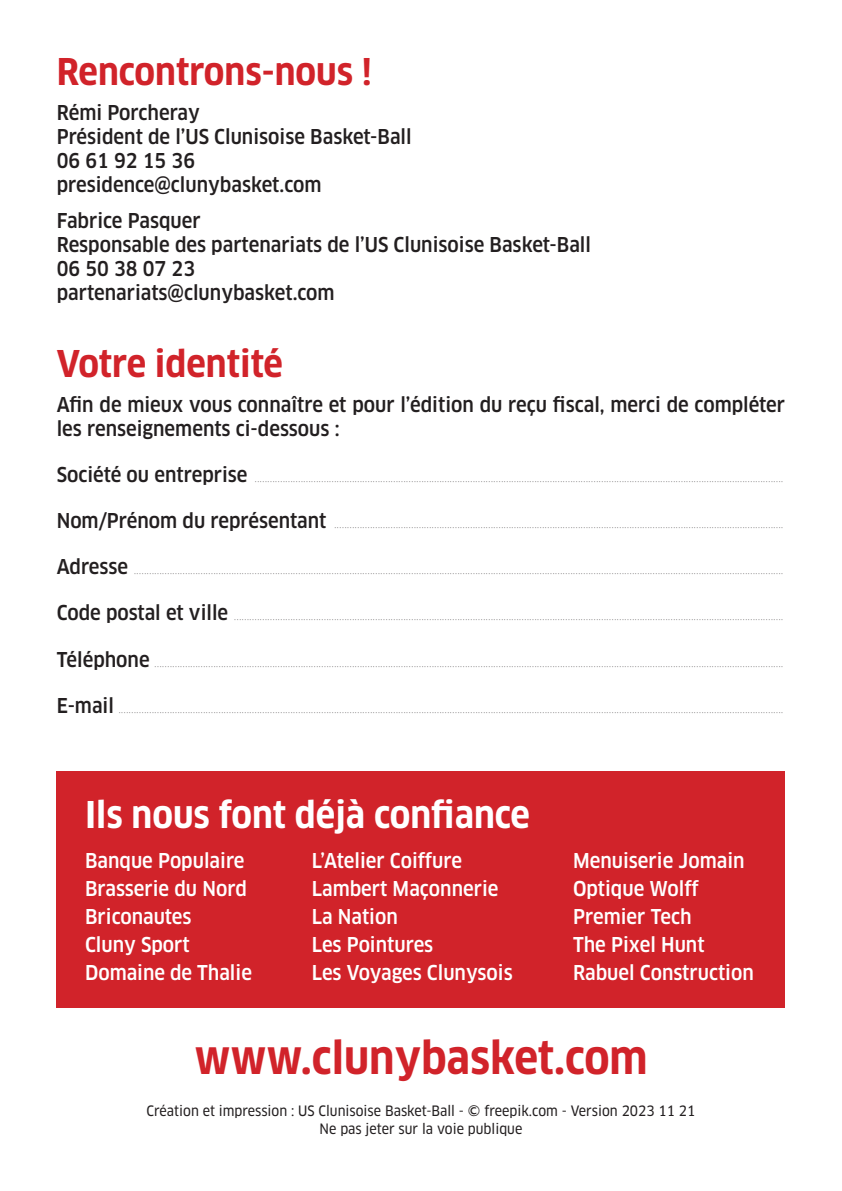
<style>
.page{position:relative;width:842px;height:1191px;background:#fff}
.page>*{position:absolute;margin:0;border:0;box-sizing:border-box;transform-origin:0 0}
.t1{font:700 condensed 44px "Clan OT";color:#d1232a}
.t2{font:700 condensed 36px "Clan OT";color:#d1232a}
.t3{font:700 condensed 36px "Clan OT";color:#fff}
.t4{font:500 condensed 20px/24px "Clan OT";color:#231f20}
.t5{font:500 condensed 20px "Clan OT";color:#fff}
.t6{font:14px "Clan OT Narrow News";color:#231f20}
.t7{font:100 condensed 12px "Clan OT";color:#231f20}
.s1{font-weight:500;font-size:20px}
</style>
<div class="page">
<div style="left:57px;top:771px;width:728px;height:237px;background:#d1232a"></div>
<p class="t2" style="left:57px;top:51px;width:317px">Rencontrons-nous !</p>
<p class="t4" style="left:57px;top:101px;width:145px">Rémi Porcheray</p>
<p class="t4" style="left:57px;top:125px;width:356px">Président de l’US Clunisoise Basket-Ball</p>
<p class="t4" style="left:57px;top:149px;width:140px">06 61 92 15 36</p>
<p class="t4" style="left:57px;top:173px;width:266px">presidence@clunybasket.com</p>
<p class="t4" style="left:57px;top:209px;width:145px">Fabrice Pasquer</p>
<p class="t4" style="left:57px;top:233px;width:536px">Responsable des partenariats de l’US Clunisoise Basket-Ball</p>
<p class="t4" style="left:57px;top:257px;width:140px">06 50 38 07 23</p>
<p class="t4" style="left:57px;top:281px;width:279px">partenariats@clunybasket.com</p>
<p class="t2" style="left:57px;top:343px;width:228px">Votre identité</p>
<p class="t4" style="left:57px;top:393px;width:730px">Afin de mieux vous connaître et pour l’édition du reçu fiscal, merci de compléter les renseignements ci-dessous :</p>
<p class="t7" style="left:57px;top:471px;width:728px"><span class="s1">Société ou entreprise</span> ..............................................................................................................................................................................................................</p>
<p class="t7" style="left:57px;top:517px;width:728px"><span class="s1">Nom/Prénom du représentant</span> ...............................................................................................................................................................................</p>
<p class="t7" style="left:57px;top:563px;width:728px"><span class="s1">Adresse</span> .............................................................................................................................................................................................................................................................</p>
<p class="t7" style="left:57px;top:609px;width:728px"><span class="s1">Code postal et ville</span> ......................................................................................................................................................................................................................</p>
<p class="t7" style="left:57px;top:655px;width:728px"><span class="s1">Téléphone</span> .....................................................................................................................................................................................................................................................</p>
<p class="t7" style="left:57px;top:701px;width:728px"><span class="s1">E-mail</span> ...................................................................................................................................................................................................................................................................</p>
<p class="t3" style="left:85px;top:794px;width:446px">Ils nous font déjà confiance</p>
<p class="t5" style="left:85px;top:849px;width:161px">Banque Populaire</p>
<p class="t5" style="left:85px;top:877px;width:163px">Brasserie du Nord</p>
<p class="t5" style="left:85px;top:905px;width:108px">Briconautes</p>
<p class="t5" style="left:85px;top:933px;width:106px">Cluny Sport</p>
<p class="t5" style="left:85px;top:961px;width:168px">Domaine de Thalie</p>
<p class="t5" style="left:312px;top:849px;width:152px">L’Atelier Coiffure</p>
<p class="t5" style="left:312px;top:877px;width:188px">Lambert Maçonnerie</p>
<p class="t5" style="left:312px;top:905px;width:88px">La Nation</p>
<p class="t5" style="left:312px;top:933px;width:123px">Les Pointures</p>
<p class="t5" style="left:312px;top:961px;width:202px">Les Voyages Clunysois</p>
<p class="t5" style="left:573px;top:849px;width:173px">Menuiserie Jomain</p>
<p class="t5" style="left:573px;top:877px;width:127px">Optique Wolff</p>
<p class="t5" style="left:573px;top:905px;width:120px">Premier Tech</p>
<p class="t5" style="left:573px;top:933px;width:133px">The Pixel Hunt</p>
<p class="t5" style="left:573px;top:961px;width:182px">Rabuel Construction</p>
<p class="t1" style="left:194px;top:1032px;width:455px">www.clunybasket.com</p>
<p class="t6" style="left:147px;top:1102px;width:550px">Création et impression : US Clunisoise Basket-Ball - © freepik.com - Version 2023 11 21</p>
<p class="t6" style="left:320px;top:1120px;width:204px">Ne pas jeter sur la voie publique</p>
</div>
